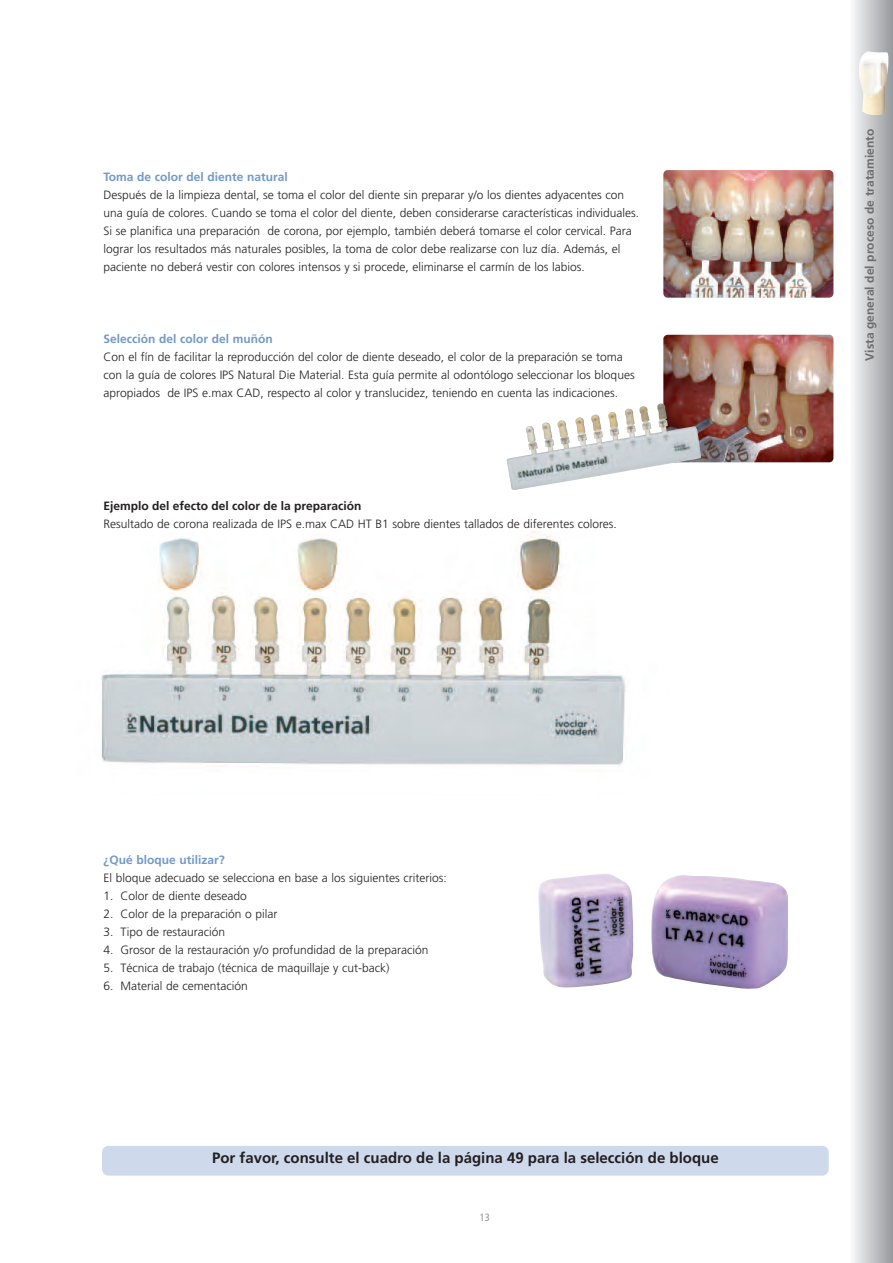
<style>
.page{position:relative;width:893px;height:1263px;background:#fff}
.page>*{position:absolute;margin:0;border:0;box-sizing:border-box;transform-origin:0 0}
.t1{font:700 15px "Frutiger";color:#231f20}
.t2{font:300 12px/18px "Frutiger";color:#231f20}
.t3{font:700 12px "Frutiger";color:#7299c6}
.t4{font:700 12px "Frutiger";color:#231f20}
.t5{font:700 12px "Frutiger";color:#6c6d70}
.t6{font:condensed 10.5px "Frutiger";color:#939598}
</style>
<div class="page">
<img style="left:663px;top:170px;width:170px;height:128px;border-radius:4px">
<img style="left:663px;top:335px;width:170px;height:127px;border-radius:4px">
<img style="left:506px;top:403px;width:162px;height:71px">
<img style="left:101px;top:531px;width:525px;height:236px">
<img style="left:538px;top:873px;width:250px;height:116px">
<div style="left:102px;top:1146px;width:727px;height:29px;background:#cedaeb;border-radius:6px"></div>
<div style="left:851px;top:0;width:42px;height:1263px;background:linear-gradient(to right,#f7f8f8,#9a9b9f)"></div>
<img style="left:859px;top:51px;width:29px;height:64px">
<p class="t3" style="left:104px;top:172px;width:186px">Toma de color del diente natural</p>
<p class="t2" style="left:104px;top:187px;width:537px">Después de la limpieza dental, se toma el color del diente sin preparar y/o los dientes adyacentes con una guía de colores. Cuando se toma el color del diente, deben considerarse características individuales.<br>Si se planifica una preparación de corona, por ejemplo, también deberá tomarse el color cervical. Para lograr los resultados más naturales posibles, la toma de color debe realizarse con luz día. Además, el paciente no deberá vestir con colores intensos y si procede, eliminarse el carmín de los labios.</p>
<p class="t3" style="left:104px;top:334px;width:171px">Selección del color del muñón</p>
<p class="t2" style="left:104px;top:349px;width:533px">Con el fín de facilitar la reproducción del color de diente deseado, el color de la preparación se toma con la guía de colores IPS Natural Die Material. Esta guía permite al odontólogo seleccionar los bloques apropiados de IPS e.max CAD, respecto al color y translucidez, teniendo en cuenta las indicaciones.</p>
<p class="t4" style="left:104px;top:501px;width:259px">Ejemplo del efecto del color de la preparación</p>
<p class="t2" style="left:104px;top:516px;width:515px">Resultado de corona realizada de IPS e.max CAD HT B1 sobre dientes tallados de diferentes colores.</p>
<p class="t3" style="left:104px;top:855px;width:123px">¿Qué bloque utilizar?</p>
<p class="t2" style="left:104px;top:870px;width:345px">El bloque adecuado se selecciona en base a los siguientes criterios:</p>
<p class="t2" style="left:104px;top:888px;width:145px">1. Color de diente deseado</p>
<p class="t2" style="left:104px;top:906px;width:175px">2. Color de la preparación o pilar</p>
<p class="t2" style="left:104px;top:924px;width:123px">3. Tipo de restauración</p>
<p class="t2" style="left:104px;top:942px;width:326px">4. Grosor de la restauración y/o profundidad de la preparación</p>
<p class="t2" style="left:104px;top:960px;width:287px">5. Técnica de trabajo (técnica de maquillaje y cut-back)</p>
<p class="t2" style="left:104px;top:978px;width:146px">6. Material de cementación</p>
<p class="t1" style="left:212px;top:1152px;width:508px">Por favor, consulte el cuadro de la página 49 para la selección de bloque</p>
<p class="t6" style="left:480px;top:1213px;width:12px">13</p>
<p class="t5" style="left:865px;top:361px;width:233px;rotate:-90deg">Vista general del proceso de tratamiento</p>
</div>
